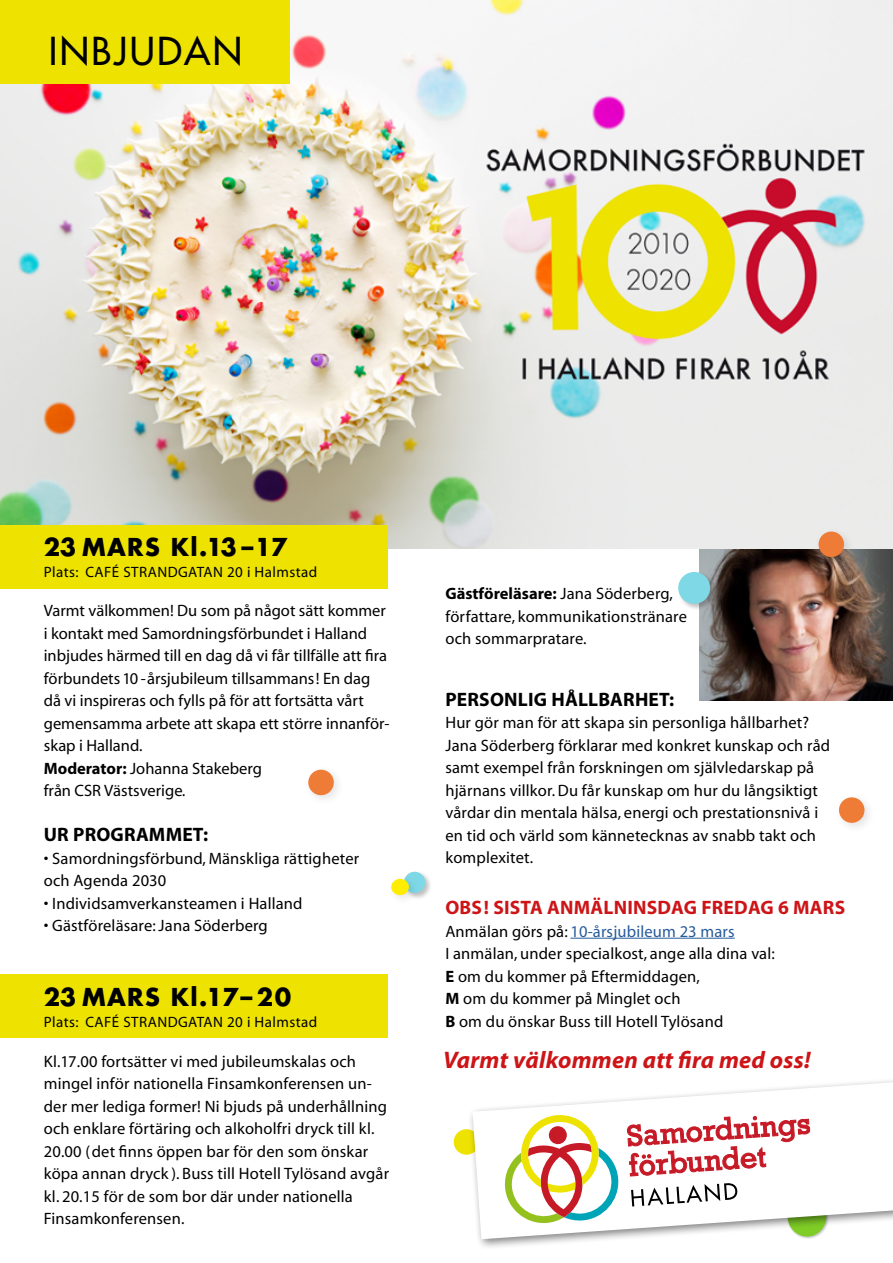
<style>
.page{position:relative;width:893px;height:1263px;background:#fff}
.page>*{position:absolute;margin:0;border:0;box-sizing:border-box;transform-origin:0 0}
.t1{font:37.5px "Futura";letter-spacing:.06em;color:#000}
.t2{font:700 24px "Futura";letter-spacing:.06em;color:#000}
.t3{font:italic 700 24px "Myriad";letter-spacing:.01em;color:#cd1417}
.t4{font:700 19.5px "Myriad";letter-spacing:.01em;color:#000}
.t5{font:700 19.5px "Myriad";letter-spacing:.01em;color:#cd1417}
.t6{font:16.5px/22.5px "Myriad";letter-spacing:.01em;color:#000}
.t7{font:15px "Myriad";letter-spacing:.03em;color:#000}
.s1{font-weight:700}
.s2{font-style:italic}
.s3{color:#275b9b}
</style>
<div class="page">
<div style="left:454px;top:1129px;width:25px;height:26px;background:#eee300;border-radius:50%"></div>
<img style="left:0;top:0;width:893px;height:549px">
<div style="left:0;top:0;width:289px;height:84px;background:#eee300"></div>
<div style="left:0;top:973px;width:387px;height:64px;background:#eee300"></div>
<div style="left:0;top:525px;width:387px;height:64px;background:#eee300"></div>
<hr style="left:570px;top:938px;width:165px;height:1px;background:#275b9b">
<img style="left:699px;top:549px;width:194px;height:152px">
<div style="left:303px;top:764px;width:42px;height:43px;background:#000;opacity:.11"></div>
<div style="left:308px;top:770px;width:26px;height:25px;background:#ef7c36;border-radius:50%"></div>
<div style="left:813px;top:526px;width:42px;height:43px;background:#000;opacity:.11"></div>
<div style="left:819px;top:531px;width:25px;height:26px;background:#ef7c36;border-radius:50%"></div>
<div style="left:677px;top:571px;width:40px;height:40px;background:#000;opacity:.25"></div>
<div style="left:678px;top:572px;width:32px;height:32px;background:#7fd8e6;border-radius:50%"></div>
<div style="left:403px;top:871px;width:29px;height:28px;background:#000;opacity:.25"></div>
<div style="left:404px;top:872px;width:21px;height:21px;background:#7fd8e6;border-radius:50%"></div>
<div style="left:386px;top:873px;width:34px;height:33px;background:#000;opacity:.11"></div>
<div style="left:391px;top:879px;width:18px;height:16px;background:#ffed00;border-radius:50%"></div>
<div style="left:834px;top:792px;width:41px;height:42px;background:#000;opacity:.11"></div>
<div style="left:839px;top:797px;width:25px;height:26px;background:#ef7c36;border-radius:50%"></div>
<div style="left:467px;top:1077px;width:426px;height:173px;background:#000;opacity:.5"></div>
<svg style="left:472px;top:1081px;width:421px;height:159px"></svg>
<svg style="left:631px;top:1183px;width:107px;height:23px"></svg>
<svg style="left:504px;top:1114px;width:116px;height:110px"></svg>
<svg style="left:627px;top:1108px;width:183px;height:68px"></svg>
<h1 class="t1" style="left:49px;top:28px;width:195px">INBJUDAN</h1>
<h2 class="t2" style="left:44px;top:531px;width:245px">23 MARS Kl.13 –17</h2>
<p class="t7" style="left:44px;top:565px;width:275px">Plats: CAFÉ STRANDGATAN 20 i Halmstad</p>
<p class="t6" style="left:44px;top:600px;width:347px">Varmt välkommen! Du som på något sätt kommer i kontakt med Samordningsförbundet i Halland inbjudes härmed till en dag då vi får tillfälle att fira förbundets 10 -årsjubileum tillsammans! En dag då vi inspireras och fylls på för att fortsätta vårt gemensamma arbete att skapa ett större innanför&shy;skap i Halland.<br><span class="s1">Moderator:</span> Johanna Stakeberg<br>från CSR Västsverige<span class="s2">.</span></p>
<p class="t4" style="left:44px;top:825px;width:166px">UR PROGRAMMET:</p>
<p class="t6" style="left:44px;top:848px;width:317px">• Samordningsförbund, Mänskliga rättigheter och Agenda 2030</p>
<p class="t6" style="left:44px;top:893px;width:260px">• Individsamverkansteamen i Halland</p>
<p class="t6" style="left:44px;top:915px;width:225px">• Gästföreläsare: Jana Söderberg</p>
<h2 class="t2" style="left:44px;top:981px;width:249px">23 MARS Kl.17– 20</h2>
<p class="t7" style="left:44px;top:1015px;width:275px">Plats: CAFÉ STRANDGATAN 20 i Halmstad</p>
<p class="t6" style="left:44px;top:1051px;width:347px">Kl.17.00 fortsätter vi med jubileumskalas och mingel inför nationella Finsamkonferensen un&shy;der mer lediga former! Ni bjuds på underhållning och enklare förtäring och alkoholfri dryck till kl.<br>20.00 ( det finns öppen bar för den som önskar köpa annan dryck ). Buss till Hotell Tylösand avgår kl. 20.15 för de som bor där under nationella Finsamkonferensen.</p>
<p class="t6" style="left:445px;top:583px;width:243px"><span class="s1">Gästföreläsare:</span> Jana Söderberg, författare, kommunikationstränare och sommarpratare.</p>
<p class="t4" style="left:445px;top:689px;width:230px">PERSONLIG HÅLLBARHET:</p>
<p class="t6" style="left:445px;top:712px;width:386px">Hur gör man för att skapa sin personliga hållbarhet?<br>Jana Söderberg förklarar med konkret kunskap och råd samt exempel från forskningen om självledarskap på hjärnans villkor. Du får kunskap om hur du långsiktigt vårdar din mentala hälsa, energi och prestationsnivå i en tid och värld som kännetecknas av snabb takt och komplexitet.</p>
<p class="t5" style="left:445px;top:897px;width:401px">OBS! SISTA ANMÄLNINSDAG FREDAG 6 MARS</p>
<p class="t6" style="left:445px;top:920px;width:331px">Anmälan görs på: <span class="s3">10-årsjubileum 23 mars<br></span>I anmälan, under specialkost, ange alla dina val:<br><span class="s1">E</span> om du kommer på Eftermiddagen,<br><span class="s1">M</span> om du kommer på Minglet och<br><span class="s1">B</span> om du önskar Buss till Hotell Tylösand</p>
<h2 class="t3" style="left:443px;top:1048px;width:369px">Varmt välkommen att fira med oss!</h2>
</div>
